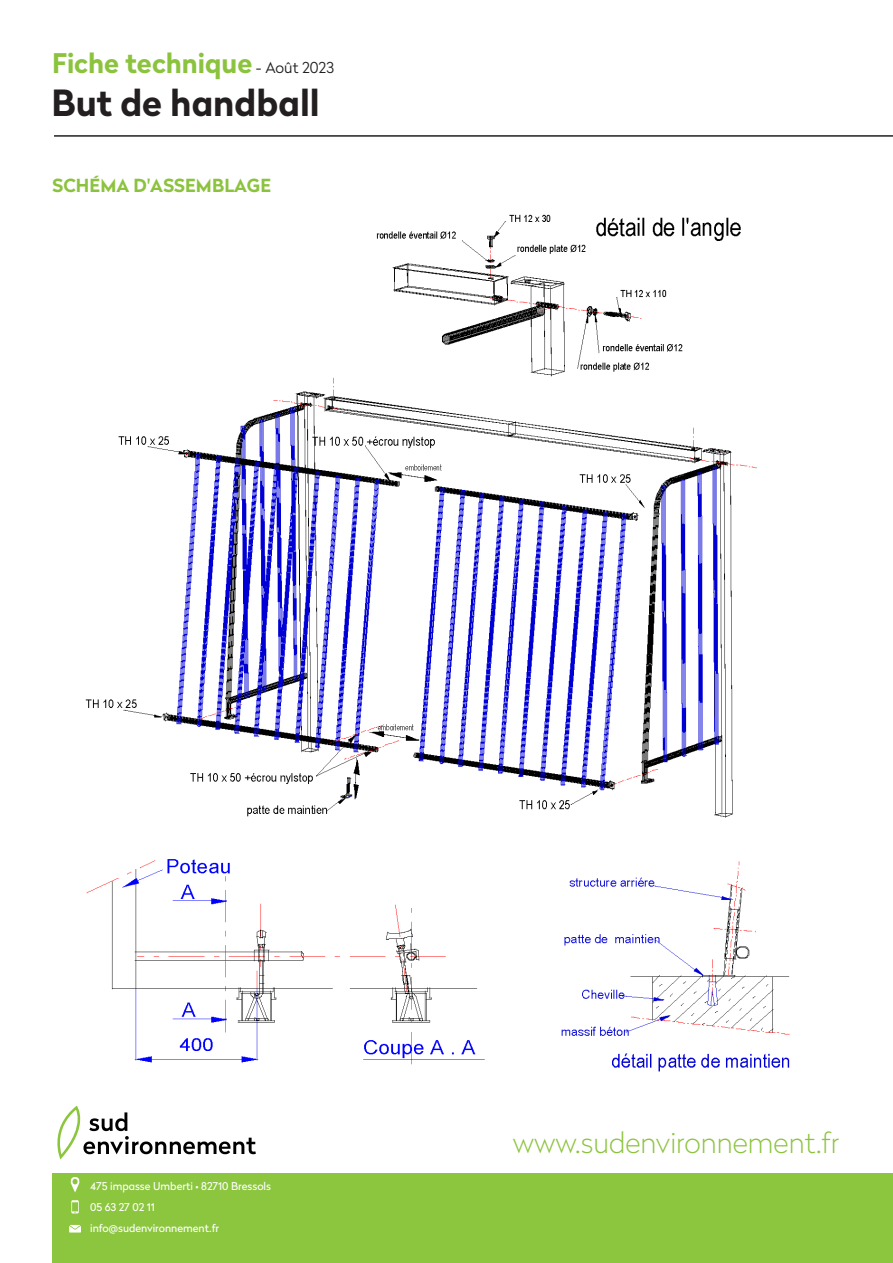
<style>
.page{position:relative;width:893px;height:1263px;background:#fff}
.page>*{position:absolute;margin:0;border:0;box-sizing:border-box;transform-origin:0 0}
.t1{font:700 36px "Radikal";color:#231f20}
.t2{font:100 28.5px "Radikal";color:#8cc33e}
.t3{font:700 27px "Radikal";color:#8cc33e}
.Texte_à_puce{font:700 18px "Radikal";letter-spacing:.005em;color:#8cc33e}
.t4{font:10.65px/20.5px "Radikal";color:#fff}
.s1{font-weight:300;font-size:15px;color:#231f20}
</style>
<div class="page">
<div style="left:53px;top:1172px;width:840px;height:91px;background:#8bc63e"></div>
<svg style="left:57px;top:1106px;width:199px;height:53px"></svg>
<svg style="left:70px;top:1177px;width:10px;height:15px"></svg>
<svg style="left:69px;top:1225px;width:12px;height:7px"></svg>
<svg style="left:71px;top:1200px;width:8px;height:13px"></svg>
<img style="left:85px;top:214px;width:705px;height:858px">
<hr style="left:54px;top:135px;width:839px;height:2px;background:#231f20">
<p class="t3" style="left:52px;top:44px;width:284px">Fiche technique <span class="s1">- Août 2023</span></p>
<p class="t1" style="left:51px;top:77px;width:270px">But de handball</p>
<p class="Texte_à_puce" style="left:53px;top:173px;width:220px">SCHÉMA D'ASSEMBLAGE</p>
<p class="t4" style="left:90px;top:1175px;width:182px">475 impasse Umberti • 82710 Bressols<br>05 63 27 02 11</p>
<p class="t4" style="left:90px;top:1217px;width:130px">info@sudenvironnement.fr</p>
<h2 class="t2" style="left:513px;top:1123px;width:328px">www.sudenvironnement.fr</h2>
</div>
